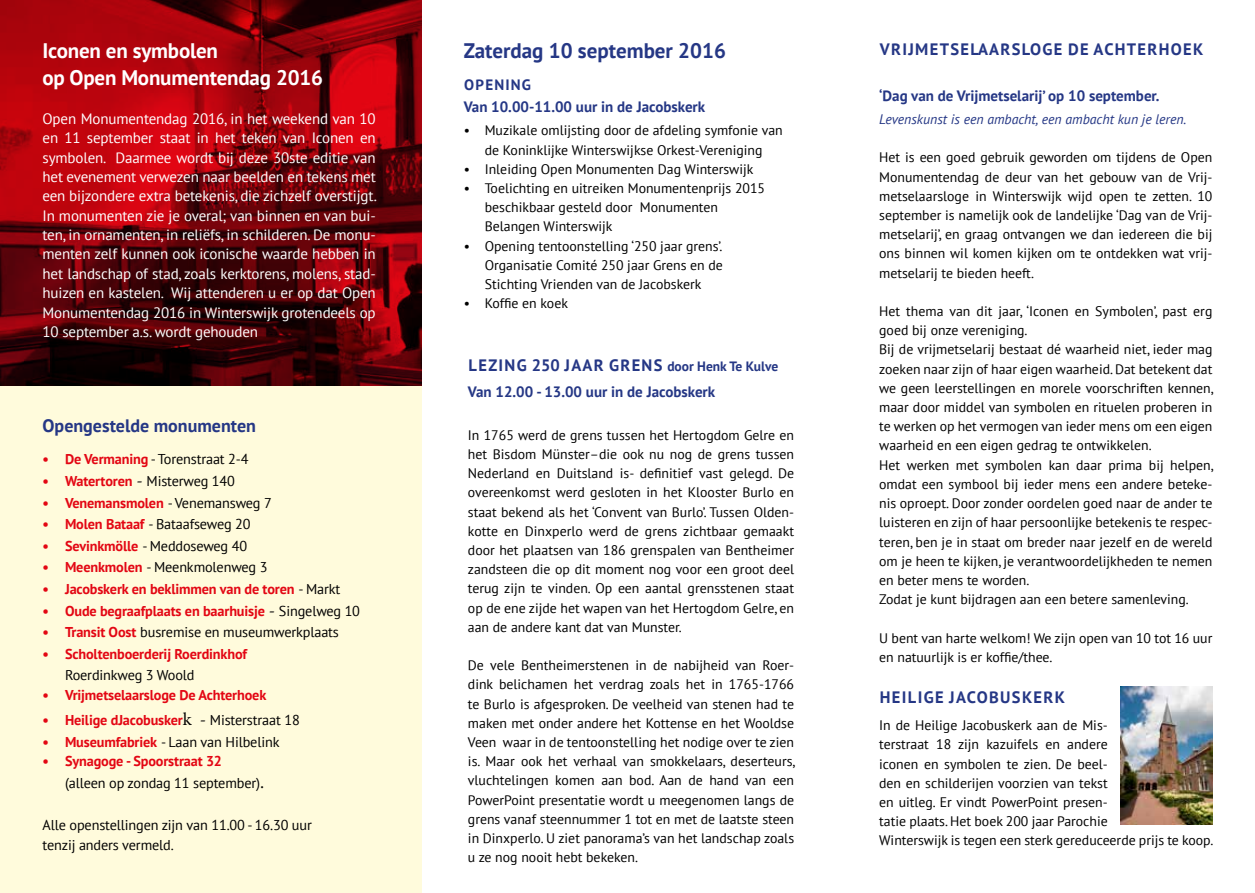
<style>
.page{position:relative;width:1255px;height:893px;background:#fff}
.page>*{position:absolute;margin:0;border:0;box-sizing:border-box;transform-origin:0 0}
.t1{font:700 21px/27px "PT Sans";letter-spacing:-.01em;color:#fff}
.t2{font:700 21px "PT Sans";color:#253785}
.t3{font:700 18px "PT Sans";color:#253785}
.t4{font:700 16.5px "PT Sans";letter-spacing:.08em;color:#253785}
.t5{font:15px/19.4px "PT Sans";letter-spacing:-.01em;color:#fff;text-align:justify}
.t6{font:700 15px/22.2px "PT Sans";color:#253785}
.t7{font:14.25px/21.6px "PT Sans";letter-spacing:-.01em;color:#000}
.t8{font:700 14.25px "PT Sans";letter-spacing:-.01em;color:#e30613}
.t9{font:13.8px/19.2px "PT Sans";color:#000}
.t10{font:italic 13.8px "PT Sans";color:#253785}
.s1{font-weight:700;color:#e30613}
.s2{font-family:"Minion Pro";font-size:18px}
.s3{font-weight:400;color:#000}
.s4{font-family:"Minion Pro";font-weight:400;font-size:18px;color:#000}
.s5{font-size:13.5px}
</style>
<div class="page">
<div style="left:0;top:387px;width:421px;height:506px;background:#fffbdc"></div>
<img style="left:0;top:0;width:421px;height:386px">
<img style="left:1120px;top:686px;width:92px;height:138px">
<h1 class="t1" style="left:43px;top:37px;width:282px">Iconen en symbolen<br>op Open Monumentendag 2016</h1>
<p class="t5" style="left:43px;top:109px;width:336px">Open Monumentendag 2016, in het weekend van 10 en 11 september staat in het teken van Iconen en symbolen. Daarmee wordt bij deze 30ste editie van het evenement verwezen naar beelden en tekens met een bijzondere extra betekenis, die zichzelf overstijgt.<br>In monumenten zie je overal; van binnen en van bui&shy;ten, in ornamenten, in reliëfs, in schilderen. De monu&shy;menten zelf kunnen ook iconische waarde hebben in het landschap of stad, zoals kerktorens, molens, stad&shy;huizen en kastelen. Wij attenderen u er op dat Open Monumentendag 2016 in Winterswijk grotendeels op 10 september a.s. wordt gehouden</p>
<h2 class="t3" style="left:43px;top:414px;width:215px">Opengestelde monumenten</h2>
<p class="t7" style="left:43px;top:448px;width:208px"><span class="s1">• De Vermaning</span> - Torenstraat 2-4</p>
<p class="t7" style="left:43px;top:470px;width:194px"><span class="s1">• Watertoren</span> <span class="s2">-</span> Misterweg 140</p>
<p class="t8" style="left:43px;top:493px;width:231px">• Venemansmolen <span class="s3">- Venemansweg 7</span></p>
<p class="t7" style="left:43px;top:513px;width:209px"><span class="s1">• Molen Bataaf</span> - Bataafseweg 20</p>
<p class="t7" style="left:43px;top:535px;width:206px"><span class="s1">• Sevinkmölle</span> - Meddoseweg 40</p>
<p class="t7" style="left:43px;top:556px;width:226px"><span class="s1">• Meenkmolen</span> - Meenkmolenweg 3</p>
<p class="t8" style="left:43px;top:579px;width:299px">• Jacobskerk en beklimmen van de toren <span class="s3">- Markt</span></p>
<p class="t8" style="left:43px;top:601px;width:319px">• Oude begraafplaats en baarhuisje <span class="s4">-</span> <span class="s3">Singelweg 10</span></p>
<p class="t7" style="left:43px;top:621px;width:298px"><span class="s1">• Transit Oost</span> busremise en museumwerkplaats</p>
<p class="t8" style="left:43px;top:644px;width:206px">• Scholtenboerderij Roerdinkhof</p>
<p class="t7" style="left:65px;top:664px;width:131px">Roerdinkweg 3 Woold</p>
<p class="t8" style="left:43px;top:685px;width:225px">• Vrijmetselaarsloge De Achterhoek</p>
<p class="t8" style="left:43px;top:711px;width:259px">• Heilige dJacobusker<span class="s4">k -</span> <span class="s3">Misterstraat 18</span></p>
<p class="t7" style="left:43px;top:731px;width:238px"><span class="s1">• Museumfabriek</span> - Laan van Hilbelink</p>
<p class="t7" style="left:65px;top:750px;width:201px;text-indent:-23px"><span class="s1">• Synagoge - Spoorstraat 32 </span>(alleen op zondag 11 september)<span class="s2">.</span></p>
<p class="t7" style="left:43px;top:815px;width:271px;line-height:19.2px">Alle openstellingen zijn van 11.00 - 16.30 uur tenzij anders vermeld.</p>
<h1 class="t2" style="left:463px;top:37px;width:264px">Zaterdag 10 september 2016</h1>
<p class="t6" style="left:463px;top:73px;width:243px">OPENING<br>Van 10.00-11.00 uur in de Jacobskerk</p>
<p class="t9" style="left:463px;top:121px;width:320px;text-align:center">• Muzikale omlijsting door de afdeling symfonie van de Koninklijke Winterswijkse Orkest-Vereniging</p>
<p class="t9" style="left:463px;top:159px;width:291px">• Inleiding Open Monumenten Dag Winterswijk</p>
<p class="t9" style="left:484px;top:178px;width:282px;text-indent:-21px">• Toelichting en uitreiken Monumentenprijs 2015 beschikbaar gesteld door Monumenten<br>Belangen Winterswijk</p>
<p class="t9" style="left:484px;top:236px;width:240px;text-align:justify;text-indent:-21px">• Opening tentoonstelling ‘250 jaar grens’.<br>Organisatie Comité 250 jaar Grens en de Stichting Vrienden van de Jacobskerk</p>
<p class="t9" style="left:463px;top:293px;width:106px">• Koffie en koek</p>
<p class="t4" style="left:468px;top:354px;width:311px">LEZING 250 JAAR GRENS <span class="s5">door Henk Te Kulve</span></p>
<p class="t6" style="left:468px;top:380px;width:249px">Van 12.00 - 13.00 uur in de Jacobskerk</p>
<p class="t9" style="left:468px;top:425px;width:328px;text-align:justify">In 1765 werd de grens tussen het Hertogdom Gelre en het Bisdom Münster–die ook nu nog de grens tussen Nederland en Duitsland is- definitief vast gelegd. De overeenkomst werd gesloten in het Klooster Burlo en staat bekend als het ‘Convent van Burlo’. Tussen Olden&shy;kotte en Dinxperlo werd de grens zichtbaar gemaakt door het plaatsen van 186 grenspalen van Bentheimer zandsteen die op dit moment nog voor een groot deel terug zijn te vinden. Op een aantal grensstenen staat op de ene zijde het wapen van het Hertogdom Gelre, en aan de andere kant dat van Munster.</p>
<p class="t9" style="left:468px;top:655px;width:329px;text-align:justify">De vele Bentheimerstenen in de nabijheid van Roer&shy;dink belichamen het verdrag zoals het in 1765-1766 te Burlo is afgesproken. De veelheid van stenen had te maken met onder andere het Kottense en het Wooldse Veen waar in de tentoonstelling het nodige over te zien is. Maar ook het verhaal van smokkelaars, deserteurs, vluchtelingen komen aan bod. Aan de hand van een PowerPoint presentatie wordt u meegenomen langs de grens vanaf steennummer 1 tot en met de laatste steen in Dinxperlo. U ziet panorama’s van het landschap zoals u ze nog nooit hebt bekeken.</p>
<p class="t4" style="left:879px;top:38px;width:325px">VRIJMETSELAARSLOGE DE ACHTERHOEK</p>
<p class="t6" style="left:879px;top:84px;width:282px">‘Dag van de Vrijmetselarij’ op 10 september.</p>
<p class="t10" style="left:879px;top:110px;width:309px">Levenskunst is een ambacht, een ambacht kun je leren.</p>
<p class="t9" style="left:879px;top:148px;width:335px;text-align:justify">Het is een goed gebruik geworden om tijdens de Open Monumentendag de deur van het gebouw van de Vrij&shy;metselaarsloge in Winterswijk wijd open te zetten. 10 september is namelijk ook de landelijke ‘Dag van de Vrij&shy;metselarij’, en graag ontvangen we dan iedereen die bij ons binnen wil komen kijken om te ontdekken wat vrij&shy;metselarij te bieden heeft.</p>
<p class="t9" style="left:879px;top:301px;width:336px">Het thema van dit jaar, ‘Iconen en Symbolen’, past erg goed bij onze vereniging.<br>Bij de vrijmetselarij bestaat dé waarheid niet, ieder mag zoeken naar zijn of haar eigen waarheid. Dat betekent dat we geen leerstellingen en morele voorschriften kennen, maar door middel van symbolen en rituelen proberen in te werken op het vermogen van ieder mens om een eigen waarheid en een eigen gedrag te ontwikkelen.<br>Het werken met symbolen kan daar prima bij helpen, omdat een symbool bij ieder mens een andere beteke&shy;nis oproept. Door zonder oordelen goed naar de ander te luisteren en zijn of haar persoonlijke betekenis te respec&shy;teren, ben je in staat om breder naar jezelf en de wereld om je heen te kijken, je verantwoordelijkheden te nemen en beter mens te worden.<br>Zodat je kunt bijdragen aan een betere samenleving.</p>
<p class="t9" style="left:879px;top:628px;width:335px">U bent van harte welkom! We zijn open van 10 tot 16 uur en natuurlijk is er koffie/thee.</p>
<p class="t4" style="left:879px;top:686px;width:187px">HEILIGE JACOBUSKERK</p>
<p class="t9" style="left:879px;top:715px;width:336px">In de Heilige Jacobuskerk aan de Mis-<br>terstraat 18 zijn kazuifels en andere<br>iconen en symbolen te zien. De beel-<br>den en schilderijen voorzien van tekst<br>en uitleg. Er vindt PowerPoint presen-<br>tatie plaats. Het boek 200 jaar Parochie<br>Winterswijk is tegen een sterk gereduceerde prijs te koop.</p>
</div>
